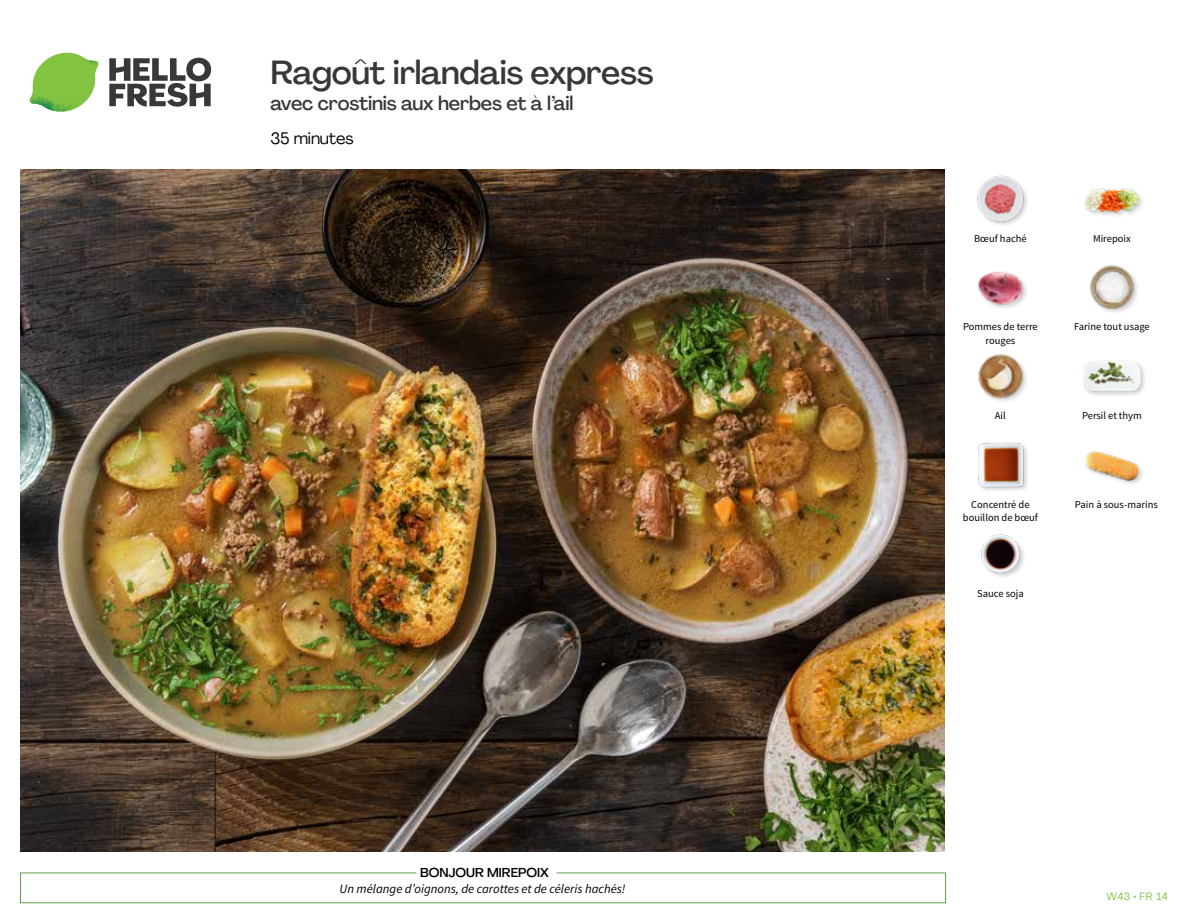
<style>
.page{position:relative;width:1188px;height:918px;background:#fff}
.page>*{position:absolute;margin:0;border:0;box-sizing:border-box;transform-origin:0 0}
.t1{font:500 33px "Agrandir";letter-spacing:-.01em;color:#383839}
.t2{font:500 19.5px "Agrandir";letter-spacing:-.01em;color:#383839}
.t3{font:16.5px "Agrandir";letter-spacing:-.01em;color:#000}
.t4{font:italic 12.75px "Source Sans Pro";color:#000}
.t5{font:500 12.75px "Agrandir";color:#000}
.t6{font:10.5px "Source Sans Pro";color:#000}
.t7{font:10.5px "Agrandir";letter-spacing:.05em;color:#82c341}
</style>
<div class="page">
<svg style="left:109px;top:57px;width:102px;height:50px"></svg>
<svg style="left:34px;top:53px;width:62px;height:40px"></svg>
<img style="left:67px;top:53px;width:32px;height:26px">
<img style="left:33px;top:75px;width:59px;height:11px">
<img style="left:29px;top:79px;width:61px;height:33px">
<img style="left:65px;top:86px;width:27px;height:25px">
<div style="left:20px;top:873px;width:926px;height:30px;border:1px solid #609f43"></div>
<div style="left:416px;top:865px;width:140px;height:15px;background:#fff"></div>
<img style="left:21px;top:170px;width:924px;height:682px">
<img style="left:981px;top:534px;width:43px;height:43px">
<div style="left:1084px;top:451px;width:61px;height:36px;background:#000;opacity:.2"></div>
<img style="left:1086px;top:451px;width:52px;height:36px">
<img style="left:978px;top:442px;width:50px;height:49px">
<div style="left:1082px;top:360px;width:65px;height:38px;background:#000;opacity:.2"></div>
<img style="left:1083px;top:360px;width:58px;height:38px">
<img style="left:978px;top:354px;width:49px;height:48px">
<img style="left:1090px;top:265px;width:48px;height:47px">
<img style="left:977px;top:271px;width:50px;height:37px">
<img style="left:1084px;top:188px;width:57px;height:28px">
<img style="left:977px;top:175px;width:50px;height:50px">
<h1 class="t1" style="left:271px;top:52px;width:385px">Ragoût irlandais express</h1>
<h2 class="t2" style="left:271px;top:91px;width:304px">avec crostinis aux herbes et à l’ail</h2>
<h3 class="t3" style="left:271px;top:128px;width:85px">35 minutes</h3>
<p class="t5" style="left:420px;top:864px;width:130px">BONJOUR MIREPOIX</p>
<p class="t4" style="left:340px;top:881px;width:287px">Un mélange d’oignons, de carottes et de céleris hachés!</p>
<p class="t6" style="left:974px;top:232px;width:54px">Bœuf haché</p>
<p class="t6" style="left:1093px;top:232px;width:39px">Mirepoix</p>
<p class="t6" style="left:963px;top:320px;width:76px">Pommes de terre</p>
<p class="t6" style="left:1074px;top:320px;width:77px">Farine tout usage</p>
<p class="t6" style="left:986px;top:334px;width:31px">rouges</p>
<p class="t6" style="left:995px;top:409px;width:12px">Ail</p>
<p class="t6" style="left:1082px;top:409px;width:61px">Persil et thym</p>
<p class="t6" style="left:971px;top:498px;width:60px">Concentré de</p>
<p class="t6" style="left:1075px;top:498px;width:84px">Pain à sous-marins</p>
<p class="t6" style="left:963px;top:511px;width:77px">bouillon de bœuf</p>
<p class="t6" style="left:977px;top:587px;width:48px">Sauce soja</p>
<p class="t7" style="left:1106px;top:890px;width:63px">W43 • FR 14</p>
</div>
